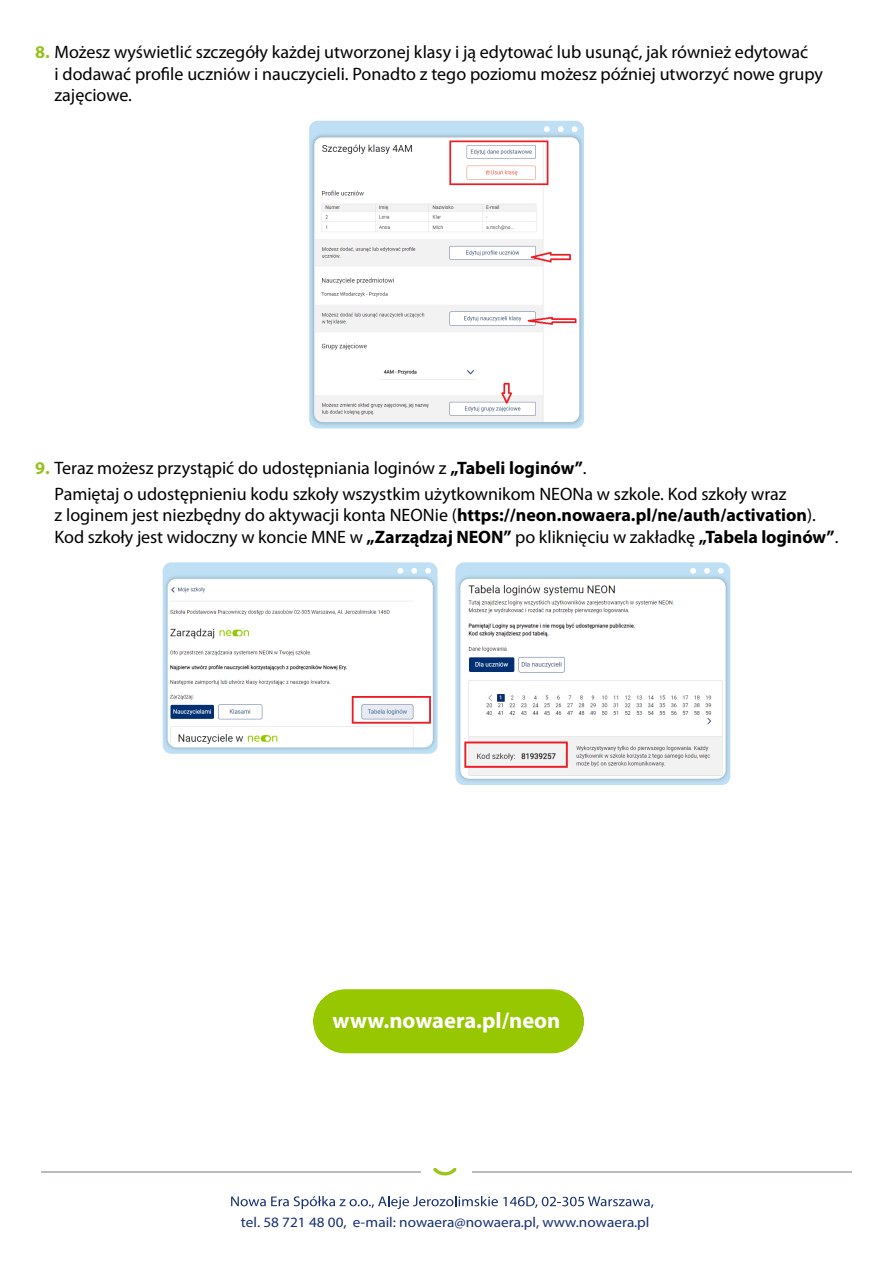
<style>
.page{position:relative;width:893px;height:1263px;background:#fff}
.page>*{position:absolute;margin:0;border:0;box-sizing:border-box;transform-origin:0 0}
.t1{font:700 22.5px "Myriad Pro";color:#fff}
.t2{font:18px/21.6px "Myriad Pro";color:#000}
.t3{font:14.25px "Myriad Pro";color:#163072;scale:1.07 1}
.s1{font-weight:700}
.s2{font-weight:700;color:#96c11f}
</style>
<div class="page">
<svg style="left:231px;top:1196px;width:422px;height:13px"></svg>
<svg style="left:433px;top:1167px;width:24px;height:8px"></svg>
<hr style="left:472px;top:1171px;width:380px;height:2px;background:#bdb9b9">
<hr style="left:41px;top:1171px;width:380px;height:2px;background:#bdb9b9">
<div style="left:309px;top:121px;width:275px;height:307px;background:#bedff4;border-radius:9px"></div>
<svg style="left:544px;top:126px;width:6px;height:6px"></svg>
<svg style="left:558px;top:126px;width:6px;height:6px"></svg>
<svg style="left:572px;top:126px;width:6px;height:6px"></svg>
<div style="left:309px;top:133px;width:275px;height:294px;background:#000;opacity:.25"></div>
<img style="left:314px;top:137px;width:265px;height:285px">
<div style="left:163px;top:562px;width:275px;height:192px;background:#bedff4;border-radius:9px"></div>
<svg style="left:397px;top:568px;width:6px;height:6px"></svg>
<svg style="left:411px;top:568px;width:6px;height:6px"></svg>
<svg style="left:425px;top:568px;width:6px;height:6px"></svg>
<div style="left:163px;top:574px;width:274px;height:178px;background:#000;opacity:.25"></div>
<img style="left:168px;top:579px;width:265px;height:168px">
<div style="left:455px;top:562px;width:275px;height:223px;background:#bedff4;border-radius:9px"></div>
<svg style="left:690px;top:568px;width:6px;height:6px"></svg>
<svg style="left:704px;top:568px;width:6px;height:6px"></svg>
<svg style="left:718px;top:568px;width:6px;height:6px"></svg>
<div style="left:456px;top:574px;width:274px;height:209px;background:#000;opacity:.25"></div>
<img style="left:460px;top:579px;width:265px;height:200px">
<div style="left:313px;top:989px;width:271px;height:64px;background:#96c700;border-radius:32px"></div>
<p class="t2" style="left:35px;top:37px;width:741px"><span class="s1">Kliknij w Akceptuj</span>, aby zaakceptować regulamin dla Neona i przejść dalej. To sam zrób dla Umowy powierzenia danych osobowych.</p>
<p class="t2" style="left:55px;top:42px;width:770px;text-indent:-19px"><span class="s2">8.</span> Możesz wyświetlić szczegóły każdej utworzonej klasy i ją edytować lub usunąć, jak również edytować<br>i dodawać profile uczniów i nauczycieli. Ponadto z tego poziomu możesz później utworzyć nowe grupy zajęciowe.</p>
<p class="t2" style="left:55px;top:455px;width:733px;line-height:25.8px;text-indent:-19px"><span class="s2">9.</span> Teraz możesz przystąpić do udostępniania loginów z <span class="s1">„Tabeli loginów”</span>.<br>Pamiętaj o udostępnieniu kodu szkoły wszystkim użytkownikom NEONa w szkole. Kod szkoły wraz</p>
<p class="t2" style="left:55px;top:505px;width:785px">z loginem jest niezbędny do aktywacji konta NEONie (<span class="s1">https://neon.nowaera.pl/ne/auth/activation</span>).<br>Kod szkoły jest widoczny w koncie MNE w <span class="s1">„Zarządzaj NEON”</span> po kliknięciu w zakładkę <span class="s1">„Tabela loginów”</span>.</p>
<p class="t1" style="left:333px;top:1006px;width:229px">www.nowaera.pl/neon</p>
<p class="t3" style="left:241px;top:1213px;width:383px">tel. 58 721 48 00, e-mail: nowaera@nowaera.pl, www.nowaera.pl</p>
</div>
